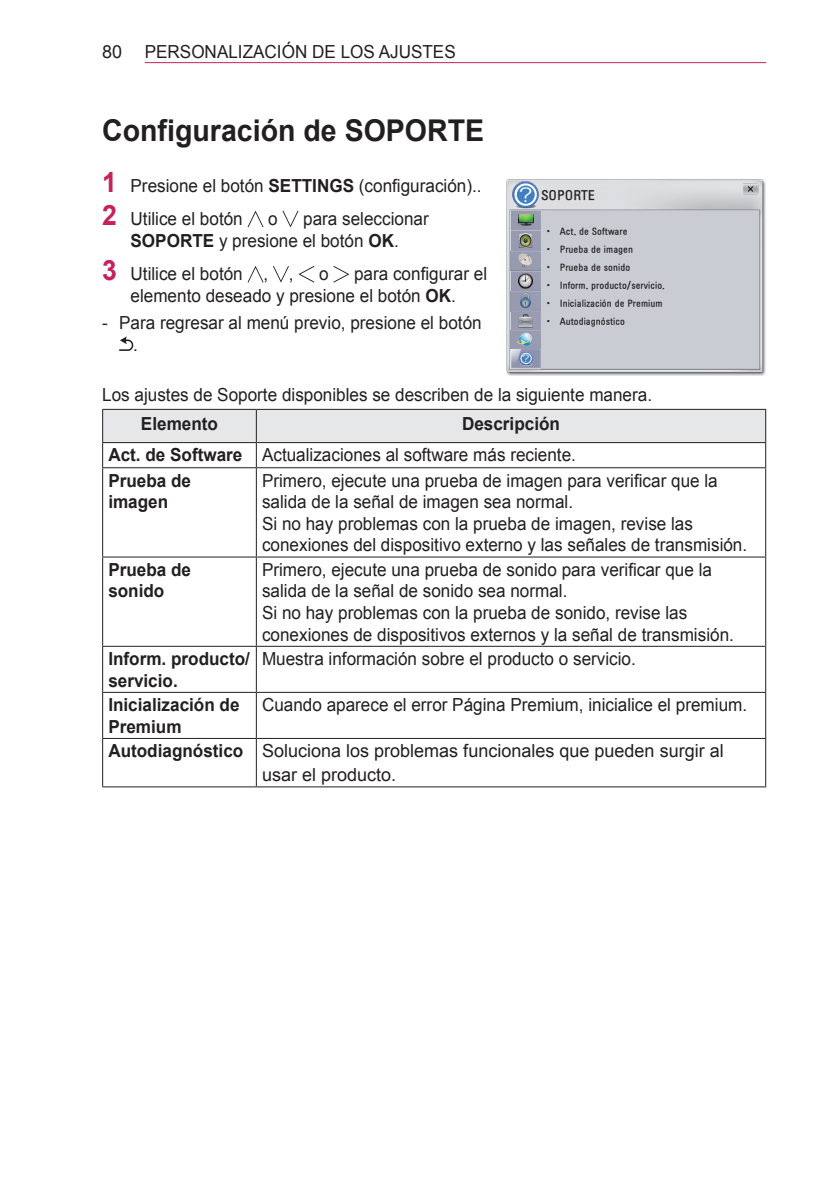
<style>
.page{position:relative;width:840px;height:1191px;background:#fff}
.page>*{position:absolute;margin:0;border:0;box-sizing:border-box;transform-origin:0 0}
.Title2{font:700 30px "Arial";color:#231f20;scale:.95 1}
.Body{font:18px/21.6px "Arial";color:#231f20;scale:.95 1}
.Body-Number_Color{font:18px/21.6px "Arial";color:#231f20;scale:.95 1}
.Body-2{font:700 18px/21.6px "Arial";color:#231f20;scale:.95 1}
.Body-3{font:18px/24px "Arial";color:#231f20}
.Bullet{font:18px/21.6px "Arial";color:#231f20;scale:.95 1}
.Body_Center_Bold{font:700 18px "Arial";color:#231f20;scale:.95 1}
.t1{font:14px "LG Display Eng Kor";color:#231f20}
.body_Bullet{font:10px "LG Display Eng Kor";color:#231f20}
.s1{font-weight:700;font-size:28px;color:#c8205d}
.s2{font-weight:700}
</style>
<div class="page">
<hr style="left:145px;top:62px;width:620px;height:1px;background:#c8205d">
<svg style="left:247px;top:211px;width:16px;height:16px"></svg>
<svg style="left:282px;top:211px;width:16px;height:16px"></svg>
<svg style="left:247px;top:266px;width:16px;height:17px"></svg>
<svg style="left:273px;top:266px;width:16px;height:17px"></svg>
<svg style="left:298px;top:266px;width:16px;height:17px"></svg>
<svg style="left:333px;top:266px;width:16px;height:17px"></svg>
<svg style="left:119px;top:336px;width:14px;height:15px"></svg>
<svg style="left:102px;top:409px;width:663px;height:58px"></svg>
<hr style="left:102px;top:467px;width:154px;height:1px;background:#231f20">
<hr style="left:102px;top:468px;width:1px;height:88px;background:#231f20">
<hr style="left:256px;top:467px;width:509px;height:1px;background:#231f20">
<hr style="left:256px;top:468px;width:1px;height:88px;background:#231f20">
<hr style="left:764px;top:468px;width:1px;height:88px;background:#231f20">
<hr style="left:102px;top:556px;width:154px;height:1px;background:#231f20">
<hr style="left:102px;top:557px;width:1px;height:89px;background:#231f20">
<hr style="left:256px;top:556px;width:509px;height:1px;background:#231f20">
<hr style="left:256px;top:557px;width:1px;height:89px;background:#231f20">
<hr style="left:764px;top:557px;width:1px;height:89px;background:#231f20">
<hr style="left:102px;top:647px;width:1px;height:45px;background:#231f20">
<hr style="left:256px;top:647px;width:1px;height:45px;background:#231f20">
<hr style="left:764px;top:647px;width:1px;height:45px;background:#231f20">
<hr style="left:102px;top:693px;width:1px;height:45px;background:#231f20">
<hr style="left:256px;top:693px;width:1px;height:45px;background:#231f20">
<hr style="left:764px;top:693px;width:1px;height:45px;background:#231f20">
<hr style="left:102px;top:739px;width:1px;height:47px;background:#231f20">
<hr style="left:256px;top:739px;width:1px;height:47px;background:#231f20">
<hr style="left:764px;top:739px;width:1px;height:47px;background:#231f20">
<hr style="left:102px;top:442px;width:154px;height:1px;background:#231f20">
<hr style="left:256px;top:442px;width:509px;height:1px;background:#231f20">
<hr style="left:102px;top:646px;width:154px;height:1px;background:#231f20">
<hr style="left:102px;top:692px;width:154px;height:1px;background:#231f20">
<hr style="left:102px;top:738px;width:154px;height:1px;background:#231f20">
<hr style="left:256px;top:646px;width:509px;height:1px;background:#231f20">
<hr style="left:256px;top:692px;width:509px;height:1px;background:#231f20">
<hr style="left:256px;top:738px;width:509px;height:1px;background:#231f20">
<hr style="left:102px;top:786px;width:154px;height:1px;background:#231f20">
<hr style="left:256px;top:786px;width:509px;height:1px;background:#231f20">
<img style="left:506px;top:179px;width:259px;height:197px">
<img style="left:510px;top:210px;width:30px;height:159px">
<img style="left:510px;top:349px;width:30px;height:19px">
<img style="left:518px;top:314px;width:14px;height:13px">
<svg style="left:520px;top:293px;width:10px;height:16px"></svg>
<svg style="left:517px;top:333px;width:15px;height:13px"></svg>
<svg style="left:519px;top:351px;width:13px;height:14px"></svg>
<svg style="left:519px;top:352px;width:13px;height:13px"></svg>
<img style="left:518px;top:273px;width:14px;height:15px">
<img style="left:518px;top:234px;width:14px;height:14px">
<svg style="left:517px;top:253px;width:15px;height:14px"></svg>
<img style="left:518px;top:214px;width:15px;height:12px">
<img style="left:514px;top:204px;width:22px;height:5px">
<svg style="left:512px;top:181px;width:26px;height:27px"></svg>
<svg style="left:514px;top:183px;width:22px;height:23px"></svg>
<svg style="left:516px;top:185px;width:18px;height:19px"></svg>
<img style="left:742px;top:183px;width:16px;height:12px">
<svg style="left:520px;top:354px;width:11px;height:11px"></svg>
<svg style="left:520px;top:187px;width:11px;height:15px"></svg>
<p class="Body-3" style="left:102px;top:40px;width:22px">80</p>
<p class="Body" style="left:145px;top:42px;width:329px">PERSONALIZACIÓN DE LOS AJUSTES</p>
<p class="Title2" style="left:102px;top:111px;width:403px">Configuración de SOPORTE</p>
<p class="Body-Number_Color" style="left:102px;top:175px;width:400px"><span class="s1">1</span> Presione el botón <span class="s2">SETTINGS</span> (configuración)..</p>
<p class="Body-Number_Color" style="left:102px;top:208px;width:149px"><span class="s1">2</span> Utilice el botón</p>
<p class="Body-Number_Color" style="left:268px;top:208px;width:12px">o</p>
<p class="t1" style="left:540px;top:184px;width:55px">SOPORTE</p>
<p class="body_Bullet" style="left:546px;top:223px;width:82px">• Act. de Software</p>
<p class="body_Bullet" style="left:546px;top:241px;width:88px">• Prueba de imagen</p>
<p class="body_Bullet" style="left:546px;top:259px;width:85px">• Prueba de sonido</p>
<p class="body_Bullet" style="left:546px;top:277px;width:120px">• Inform. producto/servicio.</p>
<p class="body_Bullet" style="left:546px;top:295px;width:117px">• Inicialización de Premium</p>
<p class="body_Bullet" style="left:546px;top:313px;width:80px">• Autodiagnóstico</p>
<p class="Body-Number_Color" style="left:130px;top:208px;width:315px;text-indent:172px">para seleccionar<br><span class="s2">SOPORTE</span> y presione el botón <span class="s2">OK</span>.</p>
<p class="Body-Number_Color" style="left:102px;top:263px;width:203px"><span class="s1">3</span> Utilice el botón , ,</p>
<p class="Body-Number_Color" style="left:319px;top:263px;width:12px">o</p>
<p class="Body-Number_Color" style="left:130px;top:263px;width:377px;text-indent:223px">para configurar el elemento deseado y presione el botón <span class="s2">OK</span>.</p>
<p class="Bullet" style="left:133px;top:312px;width:368px;text-indent:-31px">- Para regresar al menú previo, presione el botón .</p>
<p class="Body" style="left:102px;top:384px;width:580px">Los ajustes de Soporte disponibles se describen de la siguiente manera.</p>
<p class="Body_Center_Bold" style="left:141px;top:412px;width:83px">Elemento</p>
<p class="Body_Center_Bold" style="left:462px;top:412px;width:105px">Descripción</p>
<p class="Body-2" style="left:108px;top:445px;width:143px">Act. de Software</p>
<p class="Body" style="left:262px;top:444px;width:332px">Actualizaciones al software más reciente.</p>
<p class="Body-2" style="left:108px;top:470px;width:89px">Prueba de imagen</p>
<p class="Body" style="left:262px;top:469px;width:481px">Primero, ejecute una prueba de imagen para verificar que la salida de la señal de imagen sea normal.</p>
<p class="Body" style="left:262px;top:513px;width:512px">Si no hay problemas con la prueba de imagen, revise las conexiones del dispositivo externo y las señales de transmisión.</p>
<p class="Body-2" style="left:108px;top:559px;width:89px">Prueba de sonido</p>
<p class="Body" style="left:262px;top:559px;width:475px">Primero, ejecute una prueba de sonido para verificar que la salida de la señal de sonido sea normal.</p>
<p class="Body" style="left:262px;top:602px;width:498px">Si no hay problemas con la prueba de sonido, revise las conexiones de dispositivos externos y la señal de transmisión.</p>
<p class="Body-2" style="left:108px;top:648px;width:151px">Inform. producto/ servicio.</p>
<p class="Body" style="left:262px;top:648px;width:395px">Muestra información sobre el producto o servicio.</p>
<p class="Body-2" style="left:108px;top:694px;width:140px">Inicialización de<br>Premium</p>
<p class="Body" style="left:262px;top:694px;width:512px">Cuando aparece el error Página Premium, inicialice el premium.</p>
<p class="Body-2" style="left:108px;top:740px;width:144px">Autodiagnóstico</p>
<p class="Body-3" style="left:262px;top:739px;width:463px">Soluciona los problemas funcionales que pueden surgir al usar el producto.</p>
</div>
